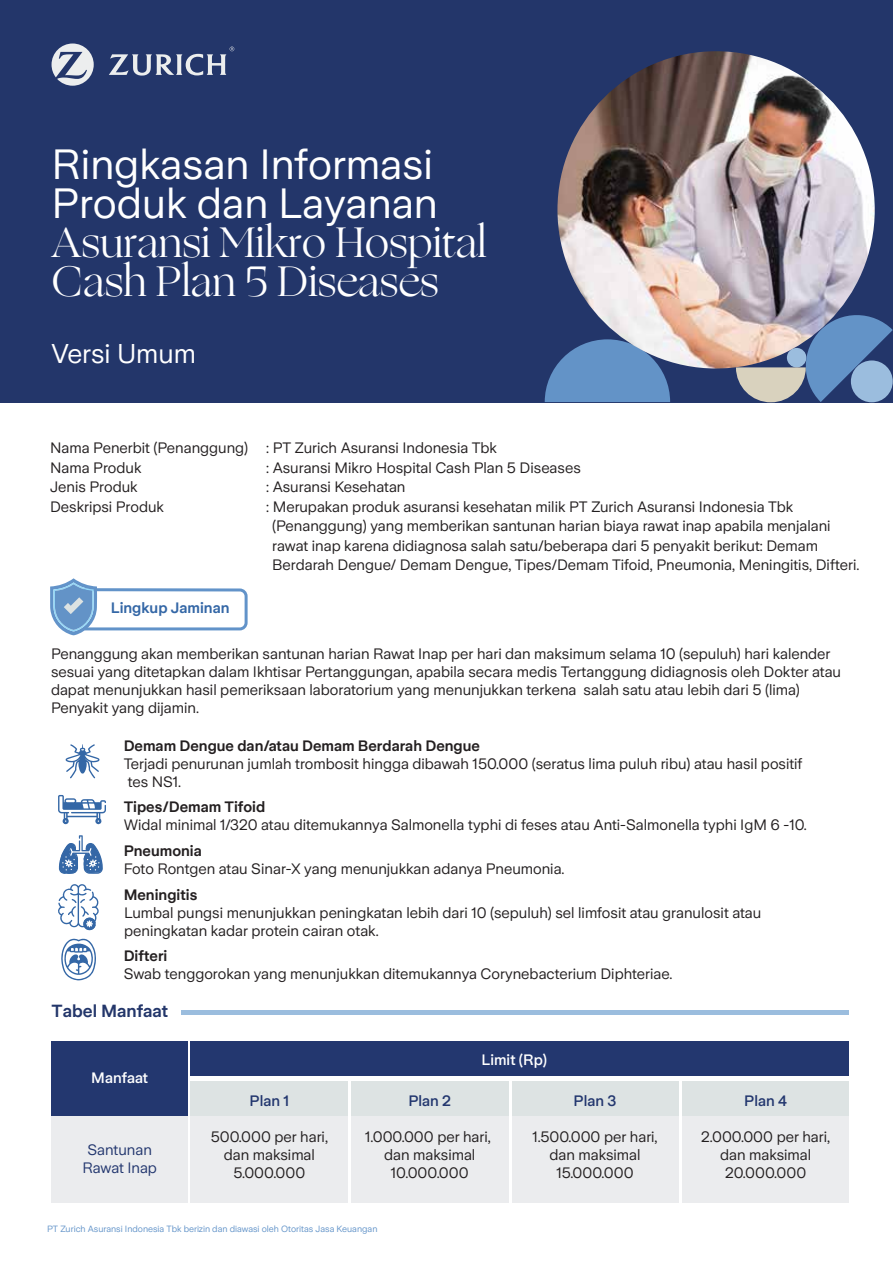
<style>
.page{position:relative;width:893px;height:1263px;background:#fff}
.page>*{position:absolute;margin:0;border:0;box-sizing:border-box;transform-origin:0 0}
.t1{font:42px/39px "Ogg";color:#fff}
.t2{font:42px/39px "Zurich Sans";color:#fff}
.t3{font:27px "Zurich Sans";color:#fff}
.t4{font:600 17.4px "Zurich Sans";color:#23366a}
.t5{font:15px/18px "Zurich Sans";color:#231f20}
.t6{font:600 15px "Zurich Sans";color:#231f20}
.t7{font:500 15px "Zurich Sans";color:#23376f}
.t8{font:15px/18px "Zurich Sans";color:#23376f;text-align:center}
.t9{font:500 15px "Zurich Sans";color:#fff}
.t10{font:600 15px "Zurich Sans";color:#3467a6}
.t11{font:9px "Zurich Sans";color:#6394c9}
</style>
<div class="page">
<div style="left:0;top:0;width:893px;height:402px;background:#23366a"></div>
<svg style="left:736px;top:313px;width:157px;height:89px"></svg>
<svg style="left:545px;top:339px;width:125px;height:63px;background:#5984b8"></svg>
<img style="left:557px;top:51px;width:318px;height:317px;border-radius:159px">
<div style="left:52px;top:1115px;width:136px;height:87px;background:#ebecee"></div>
<div style="left:52px;top:1041px;width:136px;height:74px;background:#23376f"></div>
<div style="left:191px;top:1115px;width:157px;height:87px;background:#ebecee"></div>
<div style="left:191px;top:1081px;width:157px;height:34px;background:#dde3e3"></div>
<div style="left:351px;top:1115px;width:158px;height:87px;background:#ebecee"></div>
<div style="left:351px;top:1081px;width:158px;height:34px;background:#dde3e3"></div>
<div style="left:512px;top:1115px;width:166px;height:87px;background:#ebecee"></div>
<div style="left:512px;top:1081px;width:166px;height:34px;background:#dde3e3"></div>
<div style="left:683px;top:1115px;width:166px;height:87px;background:#ebecee"></div>
<div style="left:683px;top:1081px;width:166px;height:34px;background:#dde3e3"></div>
<div style="left:191px;top:1041px;width:658px;height:35px;background:#23376f"></div>
<svg style="left:50px;top:578px;width:198px;height:57px"></svg>
<svg style="left:58px;top:884px;width:41px;height:46px"></svg>
<svg style="left:61px;top:939px;width:35px;height:41px"></svg>
<svg style="left:59px;top:835px;width:44px;height:39px"></svg>
<svg style="left:58px;top:795px;width:48px;height:29px"></svg>
<svg style="left:65px;top:744px;width:35px;height:34px"></svg>
<hr style="left:181px;top:1010px;width:668px;height:4px;background:#9bbdde">
<svg style="left:52px;top:44px;width:42px;height:42px"></svg>
<svg style="left:109px;top:47px;width:125px;height:29px"></svg>
<h1 class="t2" style="left:52px;top:146px;width:388px">Ringkasan Informasi<br>Produk dan Layanan</h1>
<h1 class="t1" style="left:52px;top:224px;width:437px">Asuransi Mikro Hospital<br>Cash Plan 5 Diseases</h1>
<h2 class="t3" style="left:51px;top:339px;width:146px">Versi Umum</h2>
<p class="t5" style="left:50px;top:439px;width:448px;line-height:19.5px">Nama Penerbit (Penanggung) : PT Zurich Asuransi Indonesia Tbk<br>Nama Produk</p>
<p class="t5" style="left:266px;top:459px;width:316px">: Asuransi Mikro Hospital Cash Plan 5 Diseases</p>
<p class="t5" style="left:50px;top:478px;width:89px">Jenis Produk</p>
<p class="t5" style="left:266px;top:478px;width:141px">: Asuransi Kesehatan</p>
<p class="t5" style="left:50px;top:498px;width:115px">Deskripsi Produk</p>
<p class="t5" style="left:272px;top:497px;width:589px;line-height:19.5px;text-indent:-6px">: Merupakan produk asuransi kesehatan milik PT Zurich Asuransi Indonesia Tbk (Penanggung) yang memberikan santunan harian biaya rawat inap apabila menjalani rawat inap karena didiagnosa salah satu/beberapa dari 5 penyakit berikut: Demam Berdarah Dengue/ Demam Dengue, Tipes/Demam Tifoid, Pneumonia, Meningitis, Difteri.</p>
<p class="t10" style="left:111px;top:600px;width:120px">Lingkup Jaminan</p>
<p class="t5" style="left:51px;top:645px;width:792px">Penanggung akan memberikan santunan harian Rawat Inap per hari dan maksimum selama 10 (sepuluh) hari kalender sesuai yang ditetapkan dalam Ikhtisar Pertanggungan, apabila secara medis Tertanggung didiagnosis oleh Dokter atau dapat menunjukkan hasil pemeriksaan laboratorium yang menunjukkan terkena salah satu atau lebih dari 5 (lima)<br>Penyakit yang dijamin.</p>
<p class="t6" style="left:124px;top:738px;width:358px">Demam Dengue dan/atau Demam Berdarah Dengue</p>
<p class="t5" style="left:124px;top:755px;width:680px">Terjadi penurunan jumlah trombosit hingga dibawah 150.000 (seratus lima puluh ribu) atau hasil positif tes NS1.</p>
<p class="t6" style="left:124px;top:799px;width:143px">Tipes/Demam Tifoid</p>
<p class="t5" style="left:124px;top:816px;width:685px">Widal minimal 1/320 atau ditemukannya Salmonella typhi di feses atau Anti-Salmonella typhi IgM 6 -10.</p>
<p class="t6" style="left:124px;top:843px;width:80px">Pneumonia</p>
<p class="t5" style="left:124px;top:860px;width:442px">Foto Rontgen atau Sinar-X yang menunjukkan adanya Pneumonia.</p>
<p class="t6" style="left:124px;top:886px;width:75px">Meningitis</p>
<p class="t5" style="left:124px;top:903px;width:639px">Lumbal pungsi menunjukkan peningkatan lebih dari 10 (sepuluh) sel limfosit atau granulosit atau peningkatan kadar protein cairan otak.</p>
<p class="t6" style="left:124px;top:948px;width:45px">Difteri</p>
<p class="t5" style="left:124px;top:965px;width:550px">Swab tenggorokan yang menunjukkan ditemukannya Corynebacterium Diphteriae.</p>
<p class="t4" style="left:52px;top:1001px;width:118px">Tabel Manfaat</p>
<p class="t9" style="left:91px;top:1070px;width:58px">Manfaat</p>
<p class="t8" style="left:82px;top:1141px;width:76px">Santunan<br>Rawat Inap</p>
<p class="t7" style="left:250px;top:1093px;width:41px">Plan 1</p>
<p class="t5" style="left:211px;top:1128px;width:119px;text-align:center">500.000 per hari, dan maksimal<br>5.000.000</p>
<p class="t9" style="left:482px;top:1052px;width:67px">Limit (Rp)</p>
<p class="t7" style="left:408px;top:1093px;width:44px">Plan 2</p>
<p class="t5" style="left:365px;top:1128px;width:127px;text-align:center">1.000.000 per hari, dan maksimal<br>10.000.000</p>
<p class="t7" style="left:574px;top:1093px;width:44px">Plan 3</p>
<p class="t5" style="left:532px;top:1128px;width:127px;text-align:center">1.500.000 per hari, dan maksimal<br>15.000.000</p>
<p class="t11" style="left:47px;top:1224px;width:332px">PT Zurich Asuransi Indonesia Tbk berizin dan diawasi oleh Otoritas Jasa Keuangan</p>
<p class="t7" style="left:744px;top:1093px;width:44px">Plan 4</p>
<p class="t5" style="left:701px;top:1128px;width:131px;text-align:center">2.000.000 per hari, dan maksimal<br>20.000.000</p>
</div>
